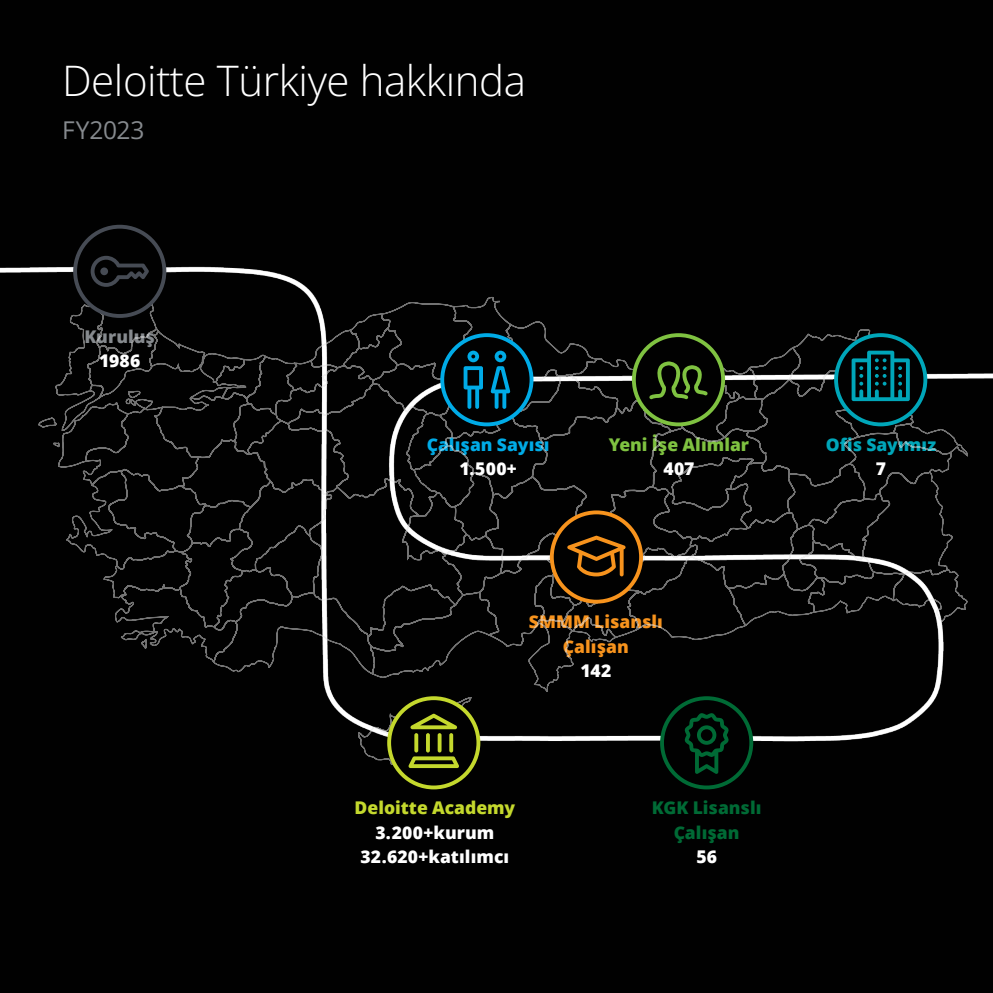
<style>
.page{position:relative;width:993px;height:993px;background:#fff}
.page>*{position:absolute;margin:0;border:0;box-sizing:border-box;transform-origin:0 0}
.Story_heading_light_white__24_30pt{font:42px "Open Sans";letter-spacing:-.01em;color:#fff}
.Introduction__14_18pt{font:24.5px "Open Sans";color:#868a8e}
.Introduction__14_18pt-2{font:800 17.5px "Open Sans";letter-spacing:.01em;color:#fff}
.Introduction__14_18pt-3{font:800 17.5px/24.5px "Open Sans";letter-spacing:.005em;color:#f7931d;text-align:center}
.Introduction__14_18pt-4{font:800 17.5px/24.5px "Open Sans";color:#006a35;text-align:center}
.Introduction__14_18pt-5{font:800 17.5px "Open Sans";color:#c4d82d}
.Introduction__14_18pt-6{font:800 17.5px "Open Sans";color:#7fc241}
.Introduction__14_18pt-7{font:800 17.5px "Open Sans";letter-spacing:.005em;color:#00abe7}
.Introduction__14_18pt-8{font:800 17.5px "Open Sans";letter-spacing:.01em;color:#00a6b9}
.Introduction__14_18pt-9{font:800 17.5px "Open Sans";color:#868a8e}
</style>
<div class="page">
<div style="left:0;top:0;width:992px;height:992px;background:#010101"></div>
<div style="left:0;top:258px;width:992px;height:489px;background:#010101"></div>
<svg style="left:39px;top:296px;width:928px;height:470px;background:#0d0d0d"></svg>
<svg style="left:73px;top:225px;width:93px;height:93px;background:#0f1011"></svg>
<div style="left:100px;top:267px;width:8px;height:8px;background:#464b54;border-radius:50%"></div>
<svg style="left:440px;top:333px;width:93px;height:93px;background:#022b39"></svg>
<svg style="left:631px;top:333px;width:93px;height:93px;background:#1b290f"></svg>
<svg style="left:833px;top:333px;width:93px;height:93px;background:#033035"></svg>
<svg style="left:549px;top:510px;width:93px;height:93px;background:#382309"></svg>
<svg style="left:387px;top:696px;width:93px;height:93px;background:#31360d"></svg>
<svg style="left:660px;top:696px;width:93px;height:93px;background:#00190d"></svg>
<p class="Story_heading_light_white__24_30pt" style="left:62px;top:52px;width:465px">Deloitte Türkiye hakkında</p>
<p class="Introduction__14_18pt" style="left:62px;top:113px;width:84px">FY2023</p>
<p class="Introduction__14_18pt-9" style="left:84px;top:323px;width:72px">Kuruluş</p>
<p class="Introduction__14_18pt-2" style="left:99px;top:347px;width:43px">1986</p>
<p class="Introduction__14_18pt-7" style="left:426px;top:431px;width:124px">Çalışan Sayısı</p>
<p class="Introduction__14_18pt-2" style="left:459px;top:455px;width:59px">1.500+</p>
<p class="Introduction__14_18pt-6" style="left:608px;top:431px;width:142px">Yeni İşe Alımlar</p>
<p class="Introduction__14_18pt-2" style="left:663px;top:455px;width:33px">407</p>
<p class="Introduction__14_18pt-3" style="left:528px;top:608px;width:135px">SMMM Lisanslı<br>Çalışan</p>
<p class="Introduction__14_18pt-2" style="left:580px;top:657px;width:32px">142</p>
<p class="Introduction__14_18pt-5" style="left:354px;top:794px;width:162px">Deloitte Academy</p>
<p class="Introduction__14_18pt-2" style="left:375px;top:818px;width:120px">3.200+kurum</p>
<p class="Introduction__14_18pt-2" style="left:360px;top:843px;width:150px">32.620+katılımcı</p>
<p class="Introduction__14_18pt-4" style="left:651px;top:794px;width:111px">KGK Lisanslı<br>Çalışan</p>
<p class="Introduction__14_18pt-2" style="left:696px;top:843px;width:22px">56</p>
<p class="Introduction__14_18pt-8" style="left:825px;top:431px;width:112px">Ofis Sayımız</p>
<p class="Introduction__14_18pt-2" style="left:875px;top:455px;width:12px">7</p>
</div>
